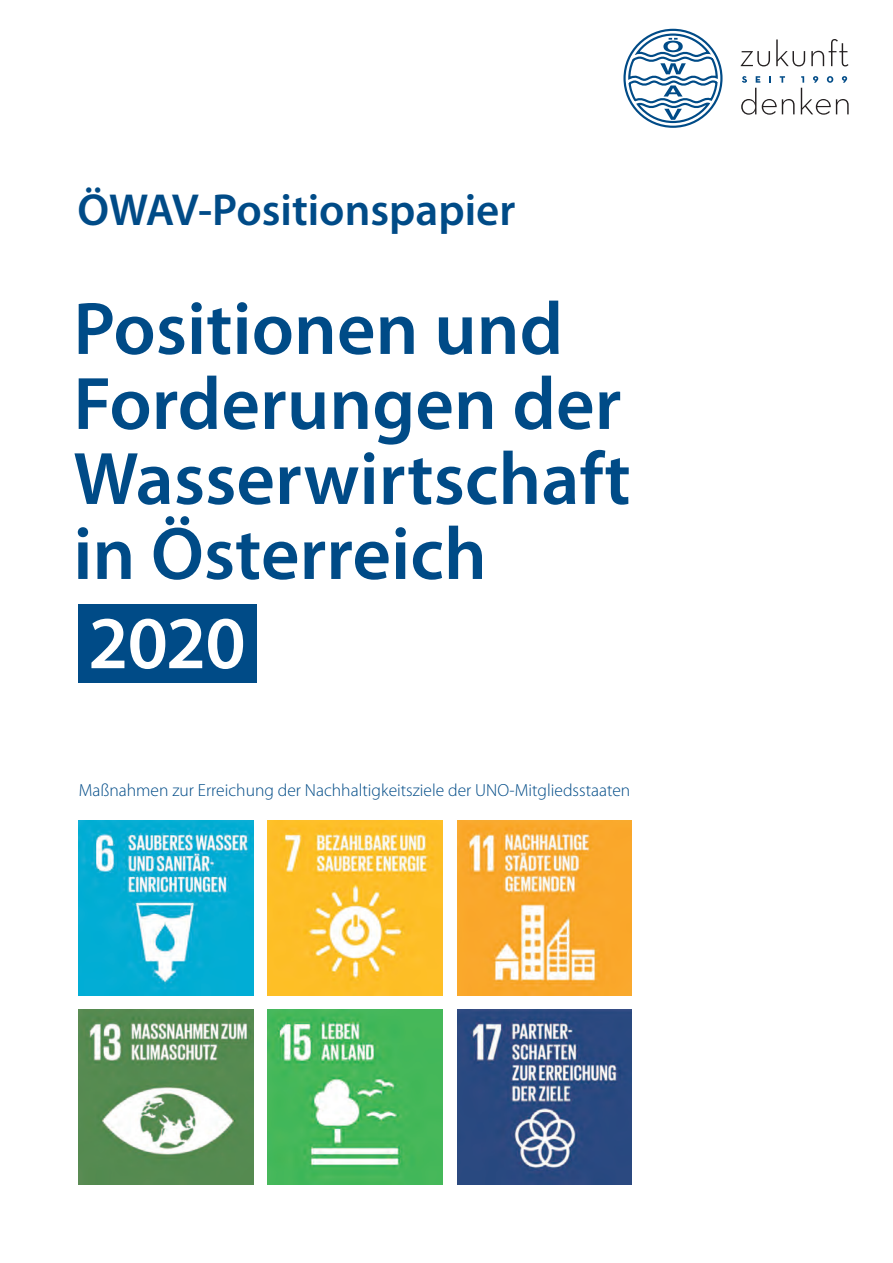
<style>
.page{position:relative;width:893px;height:1263px;background:#fff}
.page>*{position:absolute;margin:0;border:0;box-sizing:border-box;transform-origin:0 0}
.t1{font:600 75px/75px "Myriad Pro";color:#004b87}
.t2{font:600 75px "Myriad Pro";color:#fff}
.t3{font:600 45px "Myriad Pro";color:#004b87}
.t4{font:300 17.55px "Myriad Pro";color:#004b87}
</style>
<div class="page">
<svg style="left:623px;top:28px;width:100px;height:100px"></svg>
<svg style="left:741px;top:51px;width:29px;height:15px"></svg>
<svg style="left:776px;top:39px;width:29px;height:27px"></svg>
<svg style="left:811px;top:39px;width:37px;height:27px"></svg>
<svg style="left:741px;top:76px;width:54px;height:39px"></svg>
<svg style="left:801px;top:76px;width:48px;height:39px"></svg>
<img style="left:79px;top:821px;width:174px;height:174px">
<img style="left:79px;top:1010px;width:174px;height:174px">
<img style="left:268px;top:821px;width:174px;height:174px">
<img style="left:268px;top:1010px;width:174px;height:174px">
<img style="left:457px;top:821px;width:174px;height:174px">
<img style="left:457px;top:1010px;width:174px;height:174px">
<div style="left:79px;top:604px;width:178px;height:78px;background:#004b87"></div>
<h2 class="t3" style="left:78px;top:185px;width:439px">ÖWAV-Positionspapier</h2>
<h1 class="t1" style="left:73px;top:292px;width:559px">Positionen und<br>Forderungen der<br>Wasserwirtschaft in Österreich</h1>
<h1 class="t2" style="left:88px;top:601px;width:159px">2020</h1>
<p class="t4" style="left:79px;top:780px;width:553px">Maßnahmen zur Erreichung der Nachhaltigkeitsziele der UNO-Mitgliedsstaaten</p>
</div>
